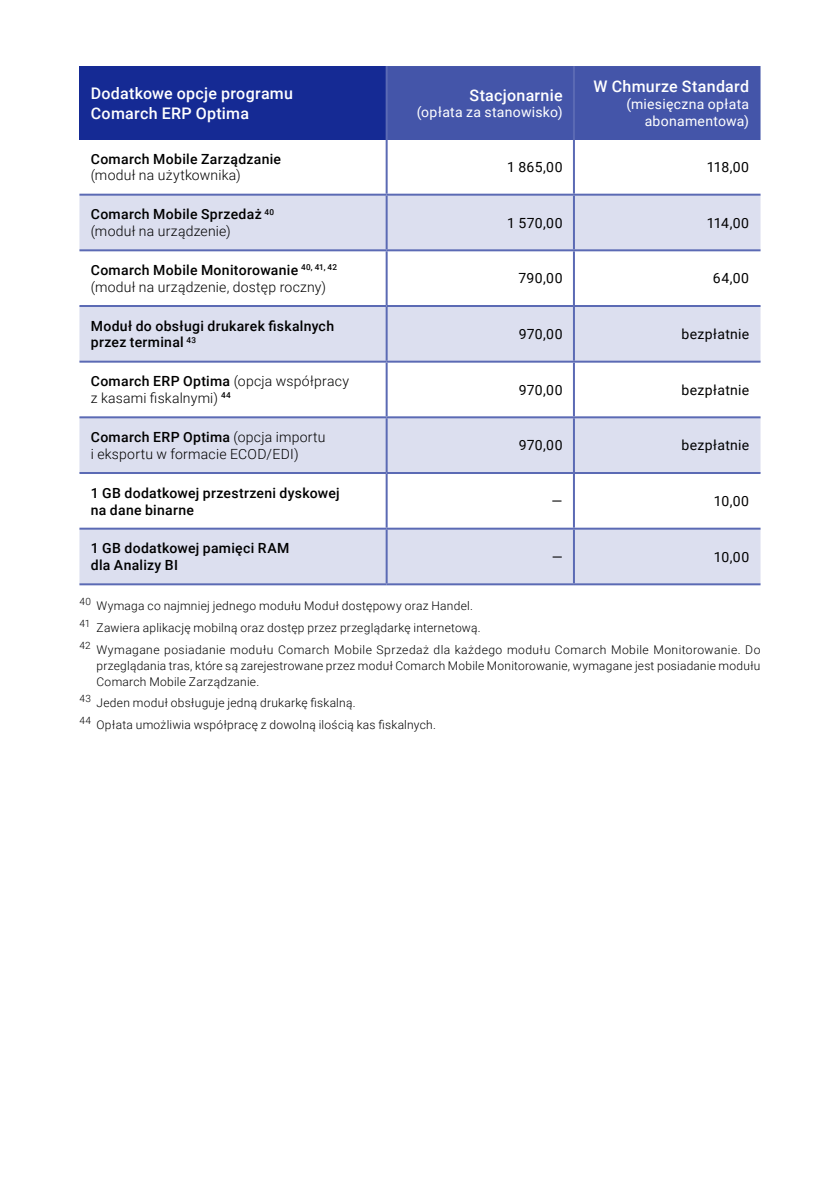
<style>
.page{position:relative;width:840px;height:1191px;background:#fff}
.page>*{position:absolute;margin:0;border:0;box-sizing:border-box;transform-origin:0 0}
.t1{font:500 16px/19.2px "Roboto";letter-spacing:.02em;color:#fff}
.t2{font:300 14px/16.8px "Roboto";letter-spacing:.015em;color:#000}
.t3{font:500 14px/16.8px "Roboto";letter-spacing:.02em;color:#000}
.t4{font:14px "Roboto";letter-spacing:.02em;color:#000}
.t5{font:14px/16.8px "Roboto";letter-spacing:.02em;color:#fff;text-align:right}
.t6{font:300 12px/21.6px "Roboto";letter-spacing:.025em;color:#000}
.s1{font-weight:300}
.s2{font-weight:500}
</style>
<div class="page">
<div style="left:79px;top:66px;width:307px;height:74px;background:#152a94"></div>
<div style="left:387px;top:66px;width:373px;height:74px;background:#4455a9"></div>
<svg style="left:79px;top:196px;width:681px;height:387px;fill:#dcdfef"></svg>
<hr style="left:572px;top:66px;width:2px;height:74px;background:#5b6ab4">
<hr style="left:572px;top:140px;width:2px;height:54px;background:#5b6ab4">
<hr style="left:572px;top:251px;width:2px;height:54px;background:#5b6ab4">
<hr style="left:385px;top:140px;width:2px;height:54px;background:#5b6ab4">
<hr style="left:573px;top:194px;width:187px;height:2px;background:#5b6ab4">
<hr style="left:572px;top:196px;width:2px;height:53px;background:#5b6ab4">
<hr style="left:385px;top:251px;width:2px;height:54px;background:#5b6ab4">
<hr style="left:573px;top:249px;width:187px;height:2px;background:#5b6ab4">
<hr style="left:385px;top:66px;width:2px;height:74px;background:#5b6ab4">
<hr style="left:79px;top:194px;width:307px;height:2px;background:#5b6ab4">
<hr style="left:79px;top:249px;width:307px;height:2px;background:#5b6ab4">
<hr style="left:386px;top:194px;width:187px;height:2px;background:#5b6ab4">
<hr style="left:385px;top:196px;width:2px;height:53px;background:#5b6ab4">
<hr style="left:386px;top:249px;width:187px;height:2px;background:#5b6ab4">
<hr style="left:79px;top:305px;width:307px;height:2px;background:#5b6ab4">
<hr style="left:386px;top:305px;width:187px;height:2px;background:#5b6ab4">
<hr style="left:385px;top:307px;width:2px;height:54px;background:#5b6ab4">
<hr style="left:572px;top:307px;width:2px;height:54px;background:#5b6ab4">
<hr style="left:573px;top:305px;width:187px;height:2px;background:#5b6ab4">
<hr style="left:79px;top:361px;width:307px;height:2px;background:#5b6ab4">
<hr style="left:386px;top:361px;width:187px;height:2px;background:#5b6ab4">
<hr style="left:385px;top:363px;width:2px;height:53px;background:#5b6ab4">
<hr style="left:572px;top:363px;width:2px;height:53px;background:#5b6ab4">
<hr style="left:573px;top:361px;width:187px;height:2px;background:#5b6ab4">
<hr style="left:79px;top:416px;width:307px;height:2px;background:#5b6ab4">
<hr style="left:386px;top:416px;width:187px;height:2px;background:#5b6ab4">
<hr style="left:385px;top:418px;width:2px;height:54px;background:#5b6ab4">
<hr style="left:572px;top:418px;width:2px;height:54px;background:#5b6ab4">
<hr style="left:573px;top:416px;width:187px;height:2px;background:#5b6ab4">
<hr style="left:79px;top:472px;width:307px;height:2px;background:#5b6ab4">
<hr style="left:386px;top:472px;width:187px;height:2px;background:#5b6ab4">
<hr style="left:385px;top:474px;width:2px;height:53px;background:#5b6ab4">
<hr style="left:572px;top:474px;width:2px;height:53px;background:#5b6ab4">
<hr style="left:573px;top:472px;width:187px;height:2px;background:#5b6ab4">
<hr style="left:573px;top:527px;width:187px;height:2px;background:#5b6ab4">
<hr style="left:573px;top:583px;width:187px;height:2px;background:#5b6ab4">
<hr style="left:386px;top:527px;width:187px;height:2px;background:#5b6ab4">
<hr style="left:572px;top:529px;width:2px;height:54px;background:#5b6ab4">
<hr style="left:386px;top:583px;width:187px;height:2px;background:#5b6ab4">
<hr style="left:79px;top:527px;width:307px;height:2px;background:#5b6ab4">
<hr style="left:385px;top:529px;width:2px;height:54px;background:#5b6ab4">
<hr style="left:79px;top:583px;width:307px;height:2px;background:#5b6ab4">
<h1 class="t1" style="left:91px;top:83px;width:204px">Dodatkowe opcje programu<br>Comarch ERP Optima</h1>
<h1 class="t1" style="left:469px;top:85px;width:95px">Stacjonarnie</h1>
<p class="t5" style="left:416px;top:103px;width:147px">(opłata za stanowisko)</p>
<h1 class="t1" style="left:593px;top:76px;width:157px">W Chmurze Standard</h1>
<p class="t5" style="left:626px;top:95px;width:124px">(miesięczna opłata abonamentowa)</p>
<p class="t3" style="left:91px;top:150px;width:192px">Comarch Mobile Zarządzanie</p>
<p class="t2" style="left:91px;top:167px;width:151px">(moduł na użytkownika)</p>
<p class="t4" style="left:506px;top:157px;width:57px">1 865,00</p>
<p class="t4" style="left:706px;top:157px;width:44px">118,00</p>
<p class="t3" style="left:91px;top:205px;width:185px">Comarch Mobile Sprzedaż <sup>40 </sup><span class="s1">(moduł na urządzenie)</span></p>
<p class="t4" style="left:507px;top:213px;width:57px">1 570,00</p>
<p class="t4" style="left:706px;top:213px;width:44px">114,00</p>
<p class="t2" style="left:91px;top:261px;width:247px"><span class="s2">Comarch Mobile Monitorowanie</span> <sup>40,</sup> <sup>41,</sup> <sup>42 </sup>(moduł na urządzenie, dostęp roczny)</p>
<p class="t4" style="left:518px;top:269px;width:46px">790,00</p>
<p class="t4" style="left:712px;top:269px;width:38px">64,00</p>
<p class="t3" style="left:91px;top:317px;width:245px">Moduł do obsługi drukarek fiskalnych przez terminal <sup>43</sup></p>
<p class="t4" style="left:518px;top:324px;width:45px">970,00</p>
<p class="t4" style="left:681px;top:324px;width:69px">bezpłatnie</p>
<p class="t2" style="left:91px;top:372px;width:259px"><span class="s2">Comarch ERP Optima</span> (opcja współpracy z kasami fiskalnymi) <sup>44</sup></p>
<p class="t4" style="left:518px;top:380px;width:45px">970,00</p>
<p class="t4" style="left:681px;top:380px;width:69px">bezpłatnie</p>
<p class="t2" style="left:91px;top:428px;width:236px"><span class="s2">Comarch ERP Optima</span> (opcja importu i eksportu w formacie ECOD/EDI)</p>
<p class="t4" style="left:518px;top:435px;width:45px">970,00</p>
<p class="t4" style="left:681px;top:435px;width:69px">bezpłatnie</p>
<p class="t3" style="left:91px;top:484px;width:250px">1 GB dodatkowej przestrzeni dyskowej na dane binarne</p>
<p class="t4" style="left:551px;top:491px;width:12px">—</p>
<p class="t4" style="left:713px;top:491px;width:37px">10,00</p>
<p class="t3" style="left:91px;top:539px;width:200px">1 GB dodatkowej pamięci RAM dla Analizy BI</p>
<p class="t4" style="left:551px;top:547px;width:12px">—</p>
<p class="t4" style="left:713px;top:547px;width:37px">10,00</p>
<p class="t6" style="left:79px;top:595px;width:682px"><sup>40</sup> Wymaga co najmniej jednego modułu Moduł dostępowy oraz Handel.<br><sup>41</sup> Zawiera aplikację mobilną oraz dostęp przez przeglądarkę internetową.<br><sup>42</sup> Wymagane posiadanie modułu Comarch Mobile Sprzedaż dla każdego modułu Comarch Mobile Monitorowanie. Do</p>
<p class="t6" style="left:96px;top:657px;width:665px;line-height:16px">przeglądania tras, które są zarejestrowane przez moduł Comarch Mobile Monitorowanie, wymagane jest posiadanie modułu<br>Comarch Mobile Zarządzanie.</p>
<p class="t6" style="left:79px;top:692px;width:358px"><sup>43</sup> Jeden moduł obsługuje jedną drukarkę fiskalną.<br><sup>44</sup> Opłata umożliwia współpracę z dowolną ilością kas fiskalnych.</p>
</div>
